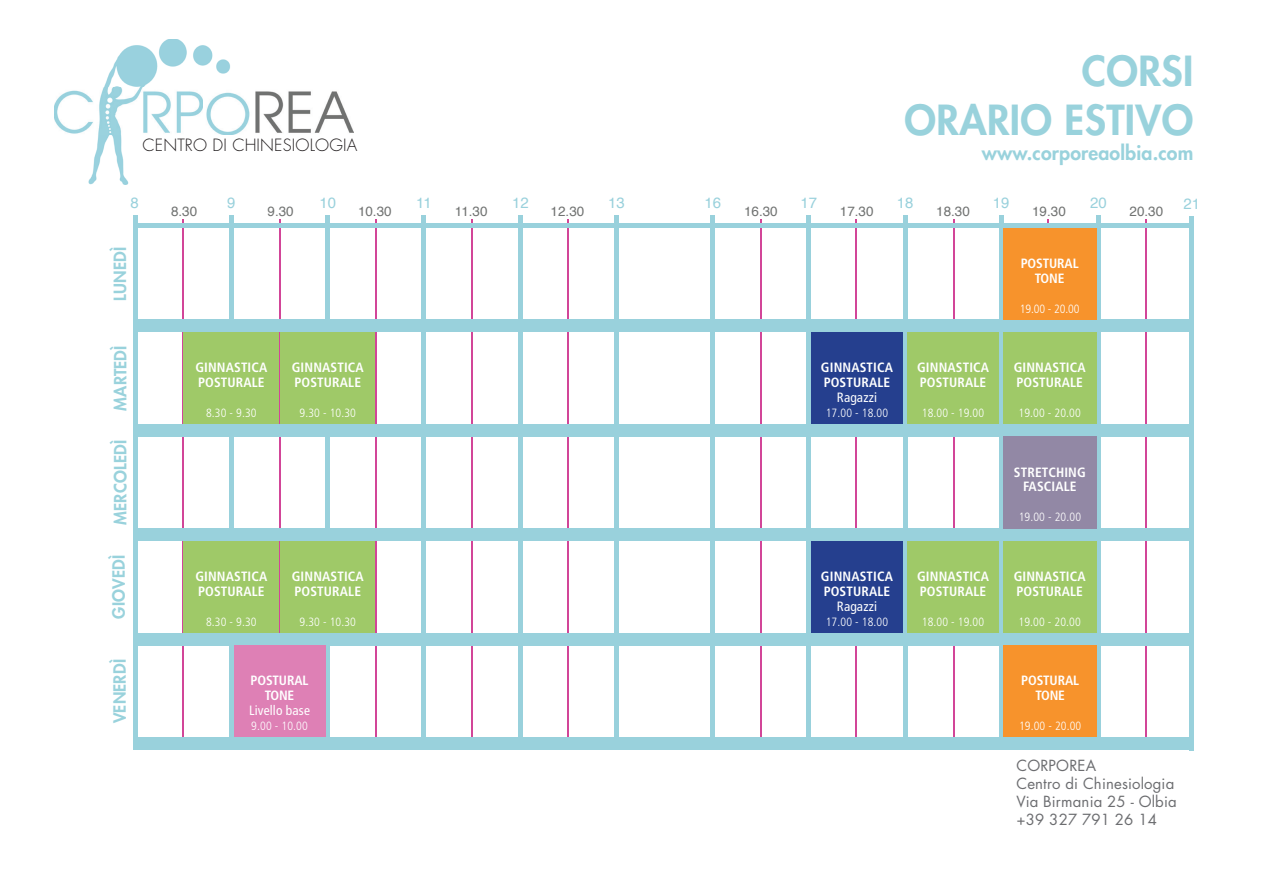
<style>
.page{position:relative;width:1263px;height:893px;background:#fff}
.page>*{position:absolute;margin:0;border:0;box-sizing:border-box;transform-origin:0 0}
.t1{font:800 40.35px/48.4px "Futura CE";letter-spacing:.01em;color:#99d2dc;text-align:right}
.t2{font:800 19.5px "Futura CE";letter-spacing:.01em;color:#99d2dc}
.t3{font:800 16.5px "Futura CE";letter-spacing:.01em;color:#99d2dc}
.t4{font:300 16.5px "Futura CE";letter-spacing:.01em;color:#231f20}
.t5{font:15px/18px "Futura CE";letter-spacing:.01em;color:#6c6d70}
.t6{font:15px "Helvetica";color:#99d1dc}
.t7{font:700 condensed 13.5px/15px "Frutiger LT";letter-spacing:.01em;color:#fff}
.t8{font:13.5px "Helvetica";color:#707271}
.t9{font:700 condensed 13.5px/15px "Frutiger LT";letter-spacing:-.01em;color:#fff;text-align:center}
.t10{font:condensed 13.5px "Frutiger LT";letter-spacing:.01em;color:#fff}
.t11{font:300 condensed 12px "Frutiger LT";letter-spacing:.01em;color:#fff}
</style>
<div class="page">
<hr style="left:1047px;top:219px;width:1px;height:531px;background:#d24598">
<hr style="left:760px;top:219px;width:2px;height:531px;background:#d24598">
<hr style="left:279px;top:219px;width:1px;height:531px;background:#d24598">
<hr style="left:182px;top:219px;width:2px;height:531px;background:#d24598">
<hr style="left:375px;top:219px;width:2px;height:531px;background:#d24598">
<hr style="left:471px;top:219px;width:2px;height:531px;background:#d24598">
<hr style="left:568px;top:219px;width:1px;height:531px;background:#d24598">
<hr style="left:856px;top:219px;width:1px;height:531px;background:#d24598">
<hr style="left:953px;top:219px;width:1px;height:531px;background:#d24598">
<hr style="left:1146px;top:219px;width:1px;height:531px;background:#d24598">
<hr style="left:136px;top:224px;width:1058px;height:4px;background:#99d1dc">
<div style="left:136px;top:320px;width:1058px;height:12px;background:#99d1dc"></div>
<div style="left:136px;top:424px;width:1058px;height:13px;background:#99d1dc"></div>
<div style="left:136px;top:528px;width:1057px;height:13px;background:#99d1dc"></div>
<div style="left:136px;top:633px;width:1058px;height:12px;background:#99d1dc"></div>
<div style="left:136px;top:737px;width:1058px;height:13px;background:#99d1dc"></div>
<hr style="left:326px;top:215px;width:4px;height:535px;background:#99d1dc">
<hr style="left:229px;top:215px;width:4px;height:535px;background:#99d1dc">
<hr style="left:422px;top:215px;width:4px;height:535px;background:#99d1dc">
<hr style="left:518px;top:215px;width:4px;height:535px;background:#99d1dc">
<div style="left:614px;top:215px;width:5px;height:535px;background:#99d1dc"></div>
<hr style="left:711px;top:215px;width:4px;height:535px;background:#99d1dc">
<hr style="left:807px;top:215px;width:4px;height:535px;background:#99d1dc">
<hr style="left:903px;top:215px;width:4px;height:535px;background:#99d1dc">
<hr style="left:999px;top:215px;width:4px;height:535px;background:#99d1dc">
<hr style="left:1096px;top:215px;width:4px;height:535px;background:#99d1dc">
<hr style="left:134px;top:215px;width:4px;height:535px;background:#99d1dc">
<hr style="left:1190px;top:216px;width:4px;height:534px;background:#99d1dc">
<div style="left:1003px;top:228px;width:93px;height:92px;background:#f7932c"></div>
<div style="left:184px;top:332px;width:95px;height:92px;background:#9fc968"></div>
<div style="left:184px;top:541px;width:95px;height:92px;background:#9fc968"></div>
<div style="left:280px;top:332px;width:95px;height:92px;background:#9fc968"></div>
<div style="left:280px;top:541px;width:95px;height:92px;background:#9fc968"></div>
<div style="left:1003px;top:437px;width:94px;height:92px;background:#9288a5"></div>
<div style="left:1004px;top:645px;width:93px;height:92px;background:#f7932c"></div>
<div style="left:234px;top:645px;width:91px;height:92px;background:#de80b5"></div>
<img style="left:54px;top:39px;width:300px;height:145px">
<div style="left:811px;top:332px;width:92px;height:92px;background:#253f8e"></div>
<div style="left:811px;top:541px;width:92px;height:92px;background:#253f8e"></div>
<div style="left:907px;top:332px;width:92px;height:92px;background:#9fc968"></div>
<div style="left:907px;top:541px;width:92px;height:92px;background:#9fc968"></div>
<div style="left:1003px;top:332px;width:93px;height:92px;background:#9fc968"></div>
<div style="left:1003px;top:541px;width:93px;height:92px;background:#9fc968"></div>
<h1 class="t1" style="left:904px;top:46px;width:290px">CORSI<br>ORARIO ESTIVO</h1>
<p class="t4" style="left:143px;top:134px;width:216px">CENTRO DI CHINESIOLOGIA</p>
<h2 class="t2" style="left:982px;top:139px;width:213px">www.corporeaolbia.com</h2>
<p class="t6" style="left:319px;top:192px;width:18px">10</p>
<p class="t6" style="left:416px;top:192px;width:17px">11</p>
<p class="t6" style="left:512px;top:192px;width:18px">12</p>
<p class="t6" style="left:608px;top:192px;width:18px">13</p>
<p class="t6" style="left:705px;top:192px;width:18px">16</p>
<p class="t6" style="left:800px;top:192px;width:18px">17</p>
<p class="t6" style="left:897px;top:192px;width:18px">18</p>
<p class="t6" style="left:993px;top:192px;width:18px">19</p>
<p class="t6" style="left:1090px;top:192px;width:18px">20</p>
<p class="t6" style="left:1183px;top:192px;width:18px">21</p>
<p class="t6" style="left:130px;top:192px;width:10px">8</p>
<p class="t6" style="left:227px;top:192px;width:10px">9</p>
<p class="t8" style="left:171px;top:201px;width:28px">8.30</p>
<p class="t8" style="left:268px;top:201px;width:28px">9.30</p>
<p class="t8" style="left:358px;top:201px;width:35px">10.30</p>
<p class="t8" style="left:455px;top:201px;width:34px">11.30</p>
<p class="t8" style="left:551px;top:201px;width:35px">12.30</p>
<p class="t8" style="left:744px;top:201px;width:35px">16.30</p>
<p class="t8" style="left:840px;top:201px;width:35px">17.30</p>
<p class="t8" style="left:936px;top:201px;width:35px">18.30</p>
<p class="t8" style="left:1032px;top:201px;width:35px">19.30</p>
<p class="t8" style="left:1129px;top:201px;width:35px">20.30</p>
<p class="t3" style="left:108px;top:301px;width:55px;rotate:-90deg">LUNEDÌ</p>
<p class="t3" style="left:108px;top:411px;width:67px;rotate:-90deg">MARTEDÌ</p>
<p class="t3" style="left:108px;top:525px;width:86px;rotate:-90deg">MERCOLEDÌ</p>
<p class="t3" style="left:107px;top:619px;width:65px;rotate:-90deg">GIOVEDÌ</p>
<p class="t3" style="left:108px;top:723px;width:66px;rotate:-90deg">VENERDÌ</p>
<p class="t7" style="left:195px;top:360px;width:73px">GINNASTICA<br>POSTURALE</p>
<p class="t11" style="left:206px;top:406px;width:52px">8.30 - 9.30</p>
<p class="t7" style="left:292px;top:360px;width:73px">GINNASTICA<br>POSTURALE</p>
<p class="t11" style="left:299px;top:406px;width:58px">9.30 - 10.30</p>
<p class="t7" style="left:195px;top:569px;width:73px">GINNASTICA<br>POSTURALE</p>
<p class="t11" style="left:206px;top:615px;width:52px">8.30 - 9.30</p>
<p class="t7" style="left:292px;top:569px;width:73px">GINNASTICA<br>POSTURALE</p>
<p class="t11" style="left:299px;top:615px;width:58px">9.30 - 10.30</p>
<p class="t9" style="left:251px;top:673px;width:59px">POSTURAL<br>TONE</p>
<p class="t10" style="left:249px;top:703px;width:62px">Livello base</p>
<p class="t11" style="left:251px;top:719px;width:58px">9.00 - 10.00</p>
<p class="t7" style="left:821px;top:360px;width:73px">GINNASTICA<br>POSTURALE</p>
<p class="t10" style="left:837px;top:390px;width:42px">Ragazzi</p>
<p class="t11" style="left:826px;top:406px;width:64px">17.00 - 18.00</p>
<p class="t7" style="left:917px;top:360px;width:73px">GINNASTICA<br>POSTURALE</p>
<p class="t11" style="left:922px;top:406px;width:64px">18.00 - 19.00</p>
<p class="t7" style="left:821px;top:569px;width:73px">GINNASTICA<br>POSTURALE</p>
<p class="t10" style="left:837px;top:598px;width:42px">Ragazzi</p>
<p class="t11" style="left:826px;top:615px;width:64px">17.00 - 18.00</p>
<p class="t7" style="left:917px;top:569px;width:73px">GINNASTICA<br>POSTURALE</p>
<p class="t11" style="left:922px;top:615px;width:64px">18.00 - 19.00</p>
<p class="t9" style="left:1021px;top:256px;width:59px">POSTURAL<br>TONE</p>
<p class="t11" style="left:1020px;top:302px;width:61px">19.00 - 20.00</p>
<p class="t7" style="left:1014px;top:360px;width:73px">GINNASTICA<br>POSTURALE</p>
<p class="t11" style="left:1018px;top:406px;width:64px">19.00 - 20.00</p>
<p class="t7" style="left:1014px;top:464px;width:73px;text-align:center">STRETCHING<br>FASCIALE</p>
<p class="t11" style="left:1019px;top:510px;width:64px">19.00 - 20.00</p>
<p class="t7" style="left:1014px;top:569px;width:73px">GINNASTICA<br>POSTURALE</p>
<p class="t11" style="left:1018px;top:615px;width:64px">19.00 - 20.00</p>
<p class="t9" style="left:1021px;top:673px;width:59px">POSTURAL<br>TONE</p>
<p class="t11" style="left:1019px;top:719px;width:64px">19.00 - 20.00</p>
<p class="t5" style="left:1016px;top:757px;width:162px">CORPOREA<br>Centro di Chinesiologia<br>Via Birmania 25 - Olbia +39 327 791 26 14</p>
</div>
